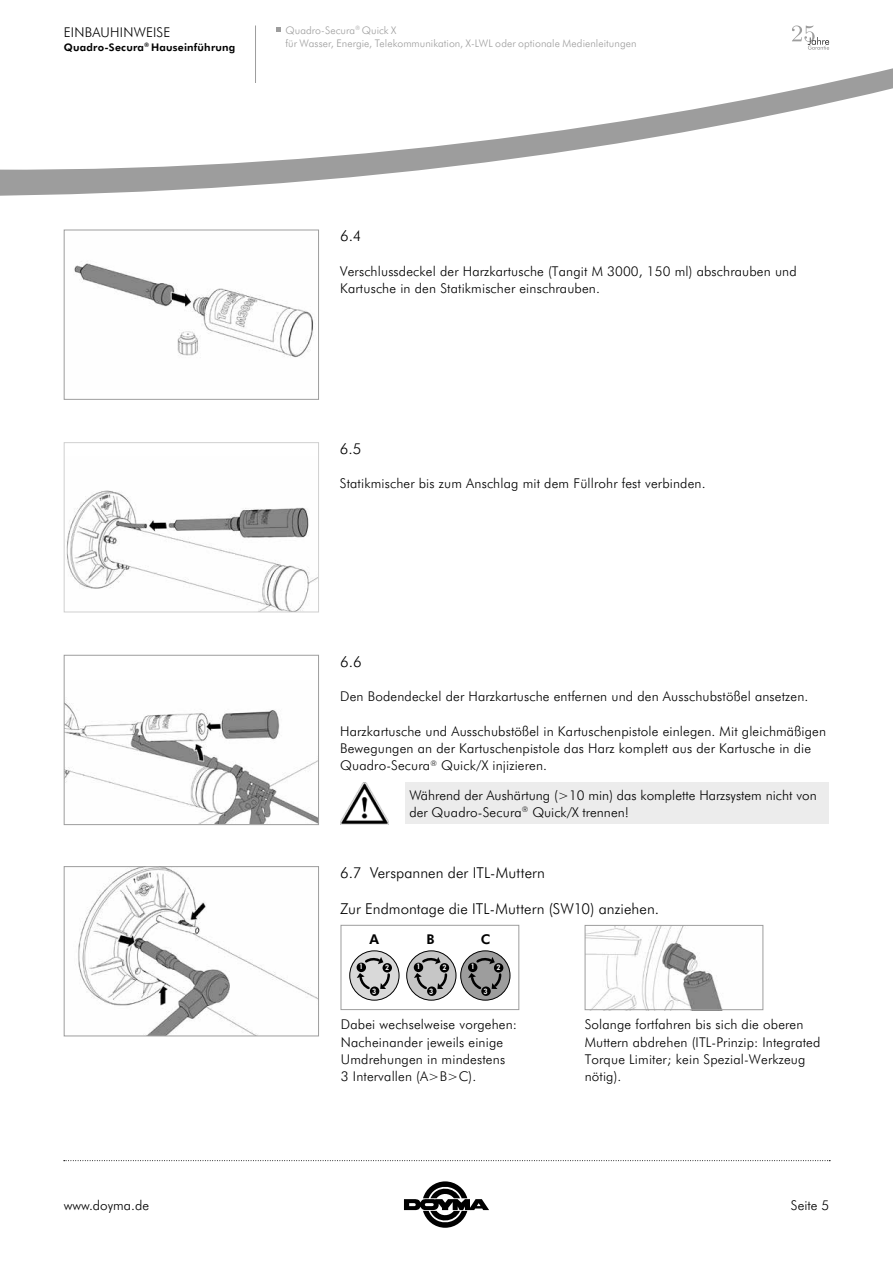
<style>
.page{position:relative;width:893px;height:1263px;background:#fff}
.page>*{position:absolute;margin:0;border:0;box-sizing:border-box;transform-origin:0 0}
.t1{font:300 15px "Futura BT";letter-spacing:.005em;color:#000}
.t2{font:300 13.5px/17.2px "Futura BT";letter-spacing:.01em;color:#000}
.t3{font:700 13.5px "Futura BT";color:#000}
.t4{font:300 10.5px/13.5px "Futura BT";letter-spacing:.005em;color:#9d9d9d}
.t5{font:700 10.5px "Futura BT";letter-spacing:.02em;color:#000}
.t6{font:700 7.5px "Futura BT";color:#fff;scale:.9 1}
</style>
<div class="page">
<img style="left:78px;top:868px;width:239px;height:166px">
<div style="left:64px;top:866px;width:255px;height:170px;border:1px solid #9d9d9d"></div>
<img style="left:66px;top:702px;width:251px;height:121px">
<div style="left:64px;top:655px;width:255px;height:170px;border:1px solid #9d9d9d"></div>
<img style="left:340px;top:782px;width:49px;height:43px">
<img style="left:66px;top:490px;width:251px;height:120px">
<div style="left:64px;top:442px;width:255px;height:170px;border:1px solid #d0d0d0"></div>
<img style="left:587px;top:927px;width:135px;height:81px">
<div style="left:585px;top:925px;width:178px;height:85px;border:1px solid #9d9d9d"></div>
<div style="left:341px;top:925px;width:178px;height:85px;background:#fff;border:1px solid #9d9d9d"></div>
<div style="left:350px;top:951px;width:49px;height:49px;background:#d9d9d9;border-radius:50%"></div>
<div style="left:349px;top:950px;width:50px;height:50px;border:1px solid #000;border-radius:50%"></div>
<div style="left:461px;top:951px;width:49px;height:49px;background:#9d9d9d;border-radius:50%"></div>
<div style="left:460px;top:950px;width:50px;height:50px;border:1px solid #000;border-radius:50%"></div>
<div style="left:407px;top:951px;width:49px;height:49px;background:#c6c6c6;border-radius:50%"></div>
<div style="left:406px;top:950px;width:50px;height:50px;border:1px solid #000;border-radius:50%"></div>
<div style="left:357px;top:963px;width:9px;height:9px;background:#000;border-radius:50%"></div>
<div style="left:382px;top:963px;width:10px;height:9px;background:#000;border-radius:50%"></div>
<div style="left:370px;top:986px;width:9px;height:10px;background:#000;border-radius:50%"></div>
<svg style="left:380px;top:972px;width:10px;height:17px"></svg>
<svg style="left:357px;top:973px;width:15px;height:18px"></svg>
<svg style="left:363px;top:957px;width:20px;height:8px"></svg>
<div style="left:414px;top:963px;width:9px;height:9px;background:#000;border-radius:50%"></div>
<div style="left:440px;top:963px;width:9px;height:9px;background:#000;border-radius:50%"></div>
<div style="left:427px;top:986px;width:9px;height:10px;background:#000;border-radius:50%"></div>
<svg style="left:437px;top:972px;width:11px;height:17px"></svg>
<svg style="left:414px;top:973px;width:15px;height:18px"></svg>
<svg style="left:420px;top:957px;width:21px;height:8px"></svg>
<div style="left:468px;top:963px;width:9px;height:9px;background:#000;border-radius:50%"></div>
<div style="left:494px;top:963px;width:9px;height:9px;background:#000;border-radius:50%"></div>
<div style="left:481px;top:986px;width:10px;height:10px;background:#000;border-radius:50%"></div>
<svg style="left:492px;top:972px;width:10px;height:17px"></svg>
<svg style="left:468px;top:973px;width:15px;height:18px"></svg>
<svg style="left:474px;top:957px;width:21px;height:8px"></svg>
<img style="left:74px;top:261px;width:240px;height:97px">
<div style="left:64px;top:230px;width:255px;height:170px;border:1px solid #9d9d9d"></div>
<svg style="left:0;top:25px;width:893px;height:171px"></svg>
<svg style="left:404px;top:1181px;width:85px;height:47px"></svg>
<svg style="left:276px;top:28px;width:5px;height:4px"></svg>
<hr style="left:255px;top:26px;width:1px;height:57px;background:#9d9d9d">
<svg style="left:64px;top:1160px;width:766px;height:1px"></svg>
<div style="left:405px;top:782px;width:423px;height:42px;background:#ececec"></div>
<p class="t2" style="left:64px;top:23px;width:108px">EINBAUHINWEISE</p>
<p class="t5" style="left:64px;top:40px;width:173px">Quadro-Secura<sup>®</sup> Hauseinführung</p>
<p class="t4" style="left:285px;top:23px;width:353px">Quadro-Secura<sup>®</sup> Quick X<br>für Wasser, Energie, Telekommunikation, X-LWL oder optionale Medienleitungen</p>
<p class="t1" style="left:340px;top:226px;width:23px">6.4</p>
<p class="t2" style="left:340px;top:262px;width:458px">Verschlussdeckel der Harzkartusche (Tangit M 3000, 150 ml) abschrauben und<br>Kartusche in den Statikmischer einschrauben.</p>
<p class="t1" style="left:340px;top:438px;width:23px">6.5</p>
<p class="t2" style="left:340px;top:474px;width:367px">Statikmischer bis zum Anschlag mit dem Füllrohr fest verbinden.</p>
<p class="t1" style="left:340px;top:651px;width:23px">6.6</p>
<p class="t2" style="left:340px;top:687px;width:470px">Den Bodendeckel der Harzkartusche entfernen und den Ausschubstößel ansetzen.</p>
<p class="t2" style="left:340px;top:722px;width:487px">Harzkartusche und Ausschubstößel in Kartuschenpistole einlegen. Mit gleichmäßigen<br>Bewegungen an der Kartuschenpistole das Harz komplett aus der Kartusche in die<br>Quadro-Secura<sup>®</sup> Quick/X injizieren.</p>
<p class="t2" style="left:409px;top:786px;width:409px">Während der Aushärtung (&gt;10 min) das komplette Harzsystem nicht von der Quadro-Secura<sup>®</sup> Quick/X trennen!</p>
<p class="t1" style="left:340px;top:862px;width:206px">6.7 Verspannen der ITL-Muttern</p>
<p class="t1" style="left:340px;top:898px;width:320px">Zur Endmontage die ITL-Muttern (SW10) anziehen.</p>
<p class="t3" style="left:370px;top:929px;width:11px">A</p>
<p class="t3" style="left:426px;top:929px;width:10px">B</p>
<p class="t3" style="left:481px;top:929px;width:11px">C</p>
<p class="t6" style="left:359px;top:961px;width:6px">1</p>
<p class="t6" style="left:385px;top:962px;width:6px">2</p>
<p class="t6" style="left:372px;top:986px;width:6px">3</p>
<p class="t6" style="left:416px;top:961px;width:6px">1</p>
<p class="t6" style="left:442px;top:962px;width:6px">2</p>
<p class="t6" style="left:429px;top:986px;width:6px">3</p>
<p class="t6" style="left:471px;top:961px;width:6px">1</p>
<p class="t6" style="left:497px;top:962px;width:6px">2</p>
<p class="t6" style="left:483px;top:986px;width:6px">3</p>
<p class="t2" style="left:341px;top:1015px;width:178px">Dabei wechselweise vorgehen:<br>Nacheinander jeweils einige<br>Umdrehungen in mindestens<br>3 Intervallen (A&gt;B&gt;C).</p>
<p class="t2" style="left:585px;top:1015px;width:237px">Solange fortfahren bis sich die oberen Muttern abdrehen (ITL-Prinzip: Integrated Torque Limiter; kein Spezial-Werkzeug nötig).</p>
<p class="t2" style="left:64px;top:1196px;width:87px">www.doyma.de</p>
<p class="t2" style="left:791px;top:1196px;width:40px">Seite 5</p>
</div>
